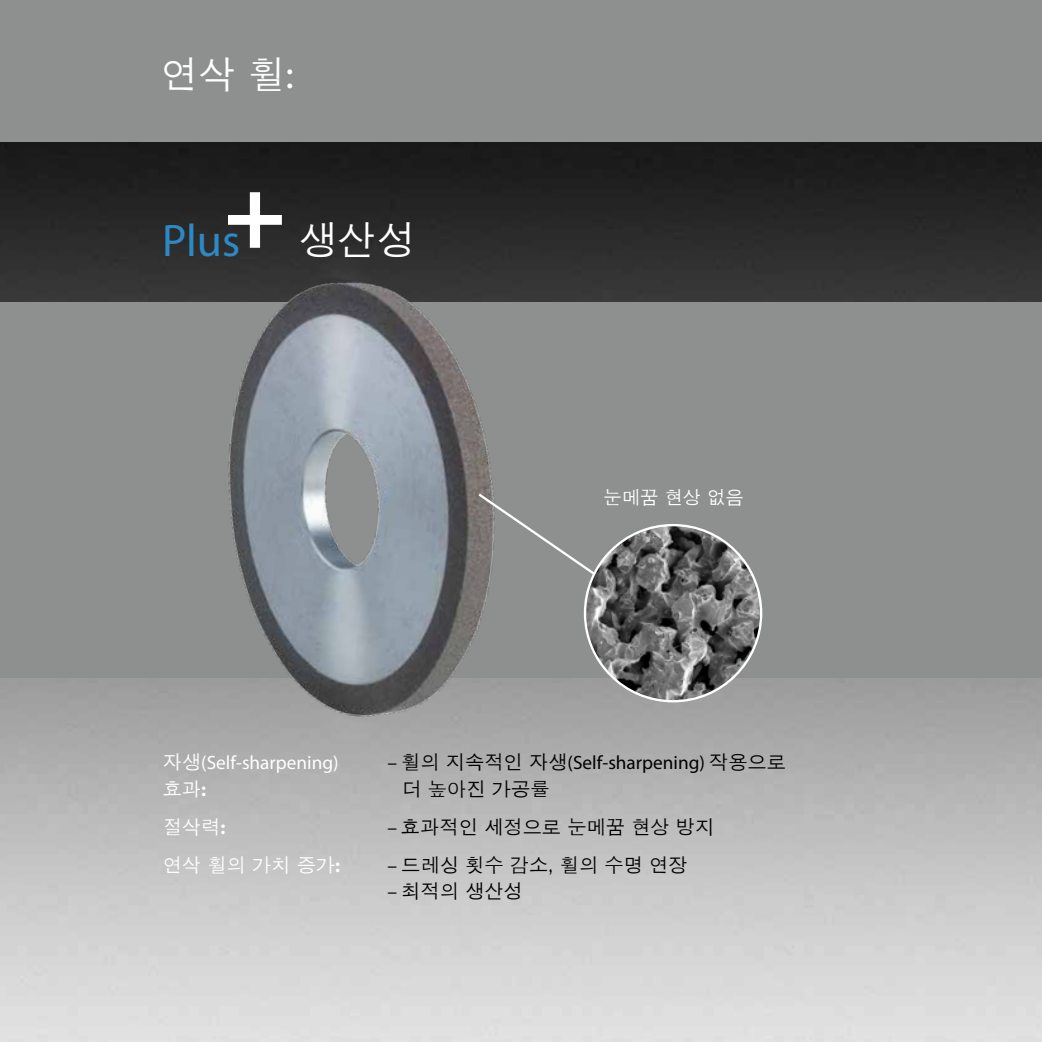
<style>
.page{position:relative;width:1042px;height:1042px;background:#fff}
.page>*{position:absolute;margin:0;border:0;box-sizing:border-box;transform-origin:0 0}
.t1{font:700 104.48px "Myriad Pro";color:#fff}
.t2{font:45.68px "Myriad Pro";color:#2d89c5}
.t3{font:39.2px "Apple Gothic";color:#fff}
.t4{font:37.62px "Apple Gothic";color:#fff}
.t5{font:19.25px "Apple Gothic";color:#000}
.t6{font:19.25px "Myriad Pro";color:#000}
.t7{font:19.25px "Myriad Pro";color:#fff}
.t8{font:19.25px "Apple Gothic";color:#fff}
.t9{font:18.38px "Apple Gothic";color:#fff}
.s1{font-family:"Myriad Pro";font-size:39.9px}
.s2{font-family:"Apple Gothic"}
.s3{font-family:"Myriad Pro";font-weight:700}
.s4{font-family:"Myriad Pro"}
</style>
<div class="page">
<img style="left:0;top:141px;width:1042px;height:901px">
<div style="left:0;top:302px;width:1042px;height:375px;background:#8e9090"></div>
<img style="left:124px;top:238px;width:503px;height:537px">
<svg style="left:476px;top:491px;width:149px;height:105px"></svg>
<img style="left:585px;top:525px;width:176px;height:176px;border-radius:88px">
<div style="left:0;top:0;width:1042px;height:141px;background:#8e9090"></div>
<h3 class="t4" style="left:160px;top:53px;width:135px">연삭 휠<span class="s1">:</span></h3>
<h1 class="t1" style="left:224px;top:144px;width:64px">+</h1>
<h2 class="t2" style="left:162px;top:213px;width:80px">Plus</h2>
<h3 class="t3" style="left:298px;top:217px;width:119px">생산성</h3>
<p class="t9" style="left:603px;top:486px;width:142px">눈메꿈 현상 없음</p>
<p class="t7" style="left:163px;top:751px;width:177px"><span class="s2">자생</span>(Self-sharpening)</p>
<p class="t6" style="left:387px;top:751px;width:400px">– <span class="s2">휠의 지속적인 자생</span>(Self-sharpening) <span class="s2">작용으로</span></p>
<p class="t8" style="left:163px;top:777px;width:45px">효과<span class="s3">:</span></p>
<p class="t5" style="left:402px;top:777px;width:149px">더 높아진 가공률</p>
<p class="t8" style="left:163px;top:816px;width:64px">절삭력<span class="s3">:</span></p>
<p class="t5" style="left:387px;top:816px;width:328px"><span class="s4">–</span> 효과적인 세정으로 눈메꿈 현상 방지</p>
<p class="t8" style="left:163px;top:854px;width:179px">연삭 휠의 가치 증가<span class="s3">:</span></p>
<p class="t5" style="left:387px;top:854px;width:302px"><span class="s4">–</span> 드레싱 횟수 감소, 휠의 수명 연장</p>
<p class="t5" style="left:387px;top:880px;width:137px"><span class="s4">–</span> 최적의 생산성</p>
</div>
